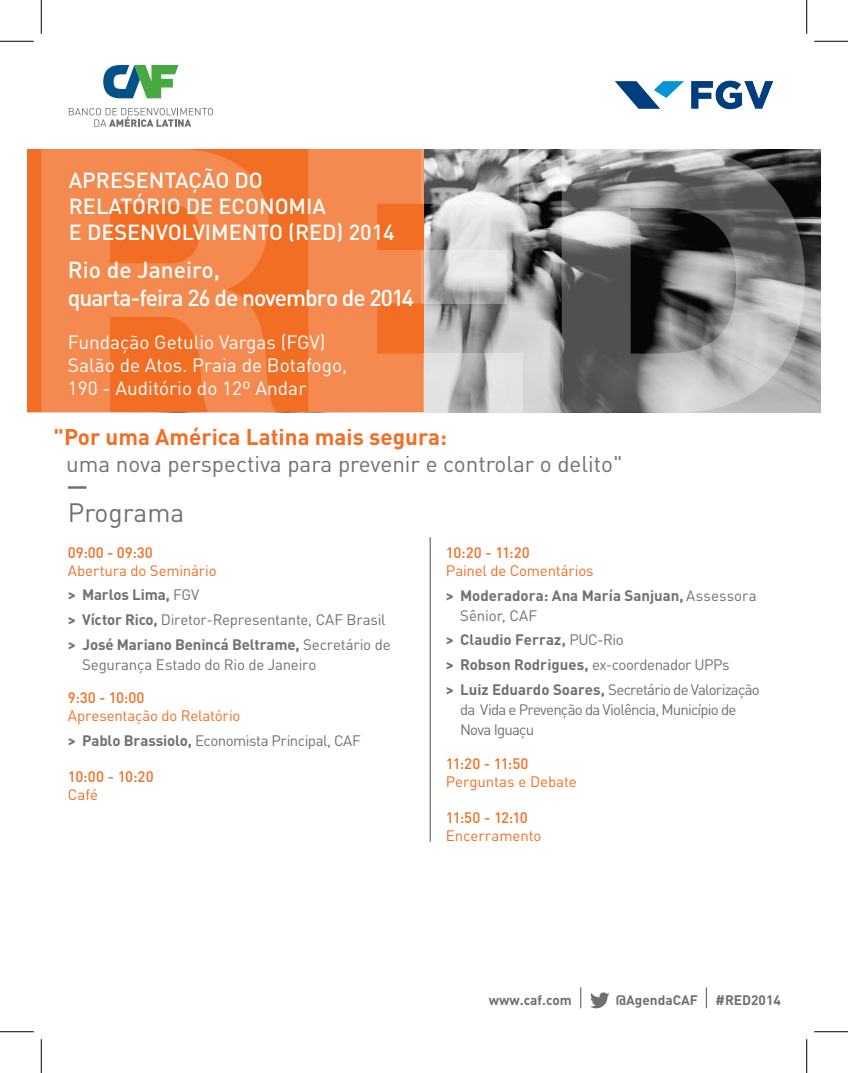
<style>
.page{position:relative;width:848px;height:1073px;background:#fff}
.page>*{position:absolute;margin:0;border:0;box-sizing:border-box;transform-origin:0 0}
.t1{font:26.25px "DIN Pro";color:#706f73}
.t2{font:500 22.88px/27.5px "DIN Pro";letter-spacing:-.045em;color:#fff}
.t3{font:22.5px "DIN Pro";color:#706f73}
.t4{font:700 22.5px "DIN Pro";color:#f26e25}
.t5{font:500 21.62px/25.9px "DIN Pro";color:#fff}
.t6{font:19px/22.9px "DIN Pro";color:#fff}
.t7{font:700 15px/24.6px "DIN Pro";letter-spacing:-.005em;color:#706f73}
.t8{font:15px/24.6px "DIN Pro";letter-spacing:-.04em;color:#706f73}
.t9{font:15px/24.6px "DIN Pro";letter-spacing:-.01em;color:#f26e25}
.t10{font:500 15px "DIN Pro";letter-spacing:-.005em;color:#f26e25}
.t11{font:15px "DIN Pro";letter-spacing:-.015em;color:#706f73}
.t12{font:700 13.62px "DIN Pro";color:#706f73}
.s1{font-weight:400;color:#f26e25}
.s2{font-weight:400}
.s3{font-weight:700;color:#706f73}
.s4{color:#706f73}
.s5{font-weight:700}
</style>
<div class="page">
<img style="left:423px;top:149px;width:397px;height:263px">
<div style="left:27px;top:149px;width:396px;height:263px;background:#f26e25"></div>
<svg style="left:41px;top:149px;width:235px;height:264px;fill:#f48a4f"></svg>
<svg style="left:308px;top:149px;width:113px;height:264px;background:#f38649"></svg>
<svg style="left:421px;top:353px;width:101px;height:60px;background:#ccc9c8"></svg>
<svg style="left:421px;top:149px;width:98px;height:55px;background:#a6a3a2"></svg>
<svg style="left:421px;top:250px;width:85px;height:53px;background:#c9c6c4"></svg>
<svg style="left:561px;top:149px;width:243px;height:264px;background:#7b7b7b"></svg>
<hr style="left:429px;top:537px;width:2px;height:304px;background:#706f73">
<hr style="left:68px;top:486px;width:18px;height:3px;background:#706f73">
<svg style="left:580px;top:987px;width:1px;height:21px"></svg>
<hr style="left:705px;top:987px;width:2px;height:21px;background:#706f73">
<svg style="left:590px;top:992px;width:19px;height:16px"></svg>
<img style="left:615px;top:80px;width:159px;height:30px">
<svg style="left:103px;top:65px;width:75px;height:33px"></svg>
<svg style="left:69px;top:108px;width:144px;height:19px"></svg>
<hr style="left:0;top:41px;width:34px;height:1px;background:#000">
<hr style="left:814px;top:41px;width:34px;height:1px;background:#000">
<hr style="left:0;top:1031px;width:34px;height:1px;background:#000">
<hr style="left:814px;top:1031px;width:34px;height:1px;background:#000">
<hr style="left:41px;top:0;width:1px;height:34px;background:#000">
<hr style="left:41px;top:1039px;width:1px;height:33px;background:#000">
<hr style="left:806px;top:0;width:1px;height:34px;background:#000">
<hr style="left:806px;top:1039px;width:1px;height:33px;background:#000">
<h3 class="t5" style="left:69px;top:166px;width:327px">APRESENTAÇÃO DO<br>RELATÓRIO DE ECONOMIA<br>E DESENVOLVIMENTO (RED) 2014</h3>
<h2 class="t2" style="left:68px;top:255px;width:347px">Rio de Janeiro,<br>quarta-feira 26 de novembro de 2014</h2>
<p class="t6" style="left:68px;top:330px;width:281px">Fundação Getulio Vargas (FGV)<br>Salão de Atos. Praia de Botafogo,<br>190 - Auditório do 12º Andar</p>
<h3 class="t4" style="left:54px;top:421px;width:395px">"Por uma América Latina mais segura:</h3>
<h3 class="t3" style="left:66px;top:448px;width:558px">uma nova perspectiva para prevenir e controlar o delito"</h3>
<h1 class="t1" style="left:68px;top:495px;width:118px">Programa</h1>
<p class="t10" style="left:68px;top:542px;width:86px">09:00 - 09:30</p>
<p class="t7" style="left:68px;top:557px;width:324px"><span class="s1">Abertura do Seminário<br></span>&gt; Marlos Lima, <span class="s2">FGV<br></span>&gt; Víctor Rico, <span class="s2">Diretor-Representante, CAF Brasil </span>&gt; José Mariano Benincá Beltrame, <span class="s2">Secretário de</span></p>
<p class="t11" style="left:82px;top:654px;width:236px">Segurança Estado do Rio de Janeiro</p>
<p class="t10" style="left:68px;top:687px;width:78px">9:30 - 10:00</p>
<p class="t9" style="left:68px;top:702px;width:294px">Apresentação do Relatório<br><span class="s3">&gt; Pablo Brassiolo,</span> <span class="s4">Economista Principal, CAF</span></p>
<p class="t10" style="left:68px;top:766px;width:87px">10:00 - 10:20</p>
<p class="t9" style="left:68px;top:782px;width:32px">Café</p>
<p class="t10" style="left:446px;top:542px;width:85px">10:20 - 11:20</p>
<p class="t7" style="left:446px;top:557px;width:312px"><span class="s1">Painel de Comentários<br></span>&gt; Moderadora: Ana María Sanjuan, <span class="s2">Assessora</span></p>
<p class="t8" style="left:446px;top:602px;width:315px;text-indent:14px">Sênior, CAF<br><span class="s5">&gt; Claudio Ferraz,</span> PUC-Rio<br><span class="s5">&gt; Robson Rodrigues,</span> ex-coordenador UPPs<br><span class="s5">&gt; Luiz Eduardo Soares,</span> Secretário de Valorização</p>
<p class="t8" style="left:460px;top:698px;width:278px;line-height:20px">da Vida e Prevenção da Violência, Município de<br>Nova Iguaçu</p>
<p class="t10" style="left:446px;top:753px;width:84px">11:20 - 11:50</p>
<p class="t9" style="left:446px;top:768px;width:132px">Perguntas e Debate</p>
<p class="t10" style="left:446px;top:807px;width:83px">11:50 - 12:10</p>
<p class="t9" style="left:446px;top:822px;width:97px">Encerramento</p>
<p class="t12" style="left:488px;top:990px;width:85px">www.caf.com</p>
<p class="t12" style="left:615px;top:990px;width:83px">@AgendaCAF</p>
<p class="t12" style="left:715px;top:990px;width:67px">#RED2014</p>
</div>
